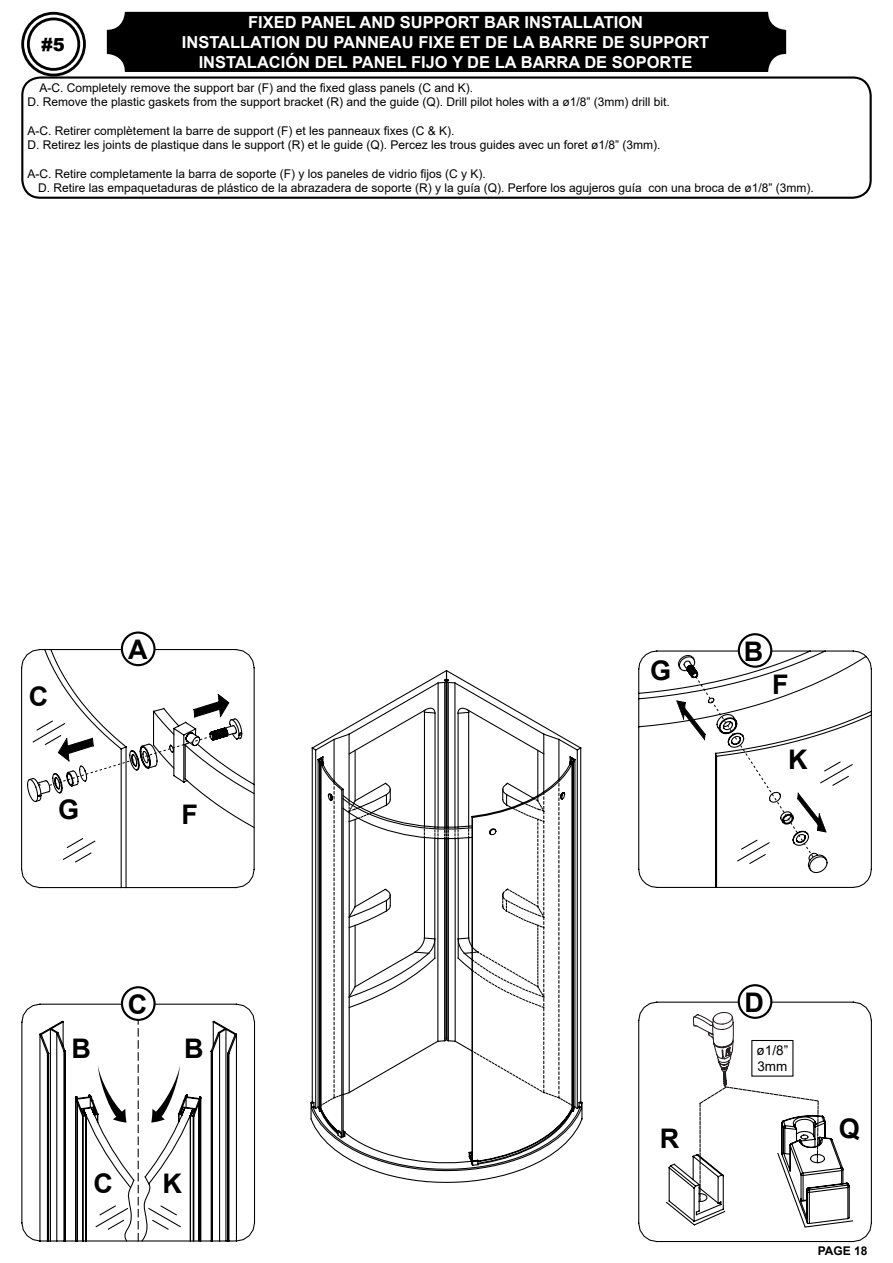
<style>
.page{position:relative;width:893px;height:1263px;background:#fff}
.page>*{position:absolute;margin:0;border:0;box-sizing:border-box;transform-origin:0 0}
.t1{font:700 27px "Arial";color:#000}
.t2{font:900 18px "Arial";color:#000}
.t3{font:700 16.5px/19.8px "Arial";color:#fff;text-align:center}
.t4{font:13.5px/16.2px "Arial";color:#000}
.t5{font:12px/14.4px "Arial";color:#000}
.t6{font:700 12px "Arial";color:#000}
</style>
<div class="page">
<svg style="left:21px;top:648px;width:234px;height:241px"></svg>
<svg style="left:26px;top:688px;width:229px;height:175px"></svg>
<svg style="left:638px;top:650px;width:234px;height:238px"></svg>
<svg style="left:676px;top:654px;width:178px;height:219px"></svg>
<div style="left:21px;top:12px;width:65px;height:64px;border:3px solid #000;border-radius:50%"></div>
<div style="left:27px;top:18px;width:53px;height:53px;border:3px solid #000;border-radius:50%"></div>
<div style="left:21px;top:76px;width:851px;height:123px;border:2px solid #000;border-radius:18px"></div>
<div style="left:107px;top:12px;width:679px;height:60px;background:#000;border-radius:18px"></div>
<svg style="left:310px;top:1102px;width:273px;height:81px"></svg>
<svg style="left:445px;top:1110px;width:137px;height:55px"></svg>
<hr style="left:446px;top:671px;width:1px;height:156px;background:#000">
<svg style="left:311px;top:678px;width:271px;height:432px"></svg>
<svg style="left:319px;top:680px;width:255px;height:484px"></svg>
<svg style="left:638px;top:1001px;width:234px;height:242px"></svg>
<svg style="left:665px;top:995px;width:189px;height:233px"></svg>
<svg style="left:21px;top:1003px;width:235px;height:239px"></svg>
<svg style="left:98px;top:1004px;width:131px;height:238px"></svg>
<div style="left:122px;top:987px;width:33px;height:33px;background:#fff;border-radius:50%"></div>
<div style="left:121px;top:986px;width:35px;height:35px;border:2px solid #000;border-radius:50%"></div>
<div style="left:752px;top:1040px;width:41px;height:36px;background:#fff"></div>
<div style="left:122px;top:632px;width:32px;height:33px;background:#fff;border-radius:50%"></div>
<div style="left:121px;top:631px;width:35px;height:35px;border:2px solid #000;border-radius:50%"></div>
<div style="left:739px;top:634px;width:32px;height:33px;background:#fff;border-radius:50%"></div>
<div style="left:738px;top:633px;width:34px;height:35px;border:2px solid #000;border-radius:50%"></div>
<div style="left:739px;top:985px;width:32px;height:33px;background:#fff;border-radius:50%"></div>
<div style="left:738px;top:984px;width:34px;height:35px;border:2px solid #000;border-radius:50%"></div>
<h3 class="t3" style="left:182px;top:13px;width:529px">FIXED PANEL AND SUPPORT BAR INSTALLATION<br>INSTALLATION DU PANNEAU FIXE ET DE LA BARRE DE SUPPORT<br>INSTALACIÓN DEL PANEL FIJO Y DE LA BARRA DE SOPORTE</h3>
<h2 class="t2" style="left:41px;top:31px;width:25px">#5</h2>
<p class="t5" style="left:28px;top:80px;width:644px;text-indent:12px">A-C. Completely remove the support bar (F) and the fixed glass panels (C and K).<br>D. Remove the plastic gaskets from the support bracket (R) and the guide (Q). Drill pilot holes with a ø1/8” (3mm) drill bit.</p>
<p class="t5" style="left:28px;top:123px;width:634px">A-C. Retirer complètement la barre de support (F) et les panneaux fixes (C &amp; K).<br>D. Retirez les joints de plastique dans le support (R) et le guide (Q). Percez les trous guides avec un foret ø1/8” (3mm).</p>
<p class="t5" style="left:38px;top:166px;width:777px;text-indent:-10px">A-C. Retire completamente la barra de soporte (F) y los paneles de vidrio fijos (C y K).<br>D. Retire las empaquetaduras de plástico de la abrazadera de soporte (R) y la guía (Q). Perfore los agujeros guía con una broca de ø1/8” (3mm).</p>
<h1 class="t1" style="left:29px;top:677px;width:21px">C</h1>
<h1 class="t1" style="left:128px;top:630px;width:21px">A</h1>
<h1 class="t1" style="left:744px;top:632px;width:21px">B</h1>
<h1 class="t1" style="left:650px;top:651px;width:23px">G</h1>
<h1 class="t1" style="left:772px;top:666px;width:18px">F</h1>
<h1 class="t1" style="left:58px;top:791px;width:23px">G</h1>
<h1 class="t1" style="left:181px;top:795px;width:18px">F</h1>
<h1 class="t1" style="left:788px;top:741px;width:21px">K</h1>
<h1 class="t1" style="left:128px;top:985px;width:21px">C</h1>
<h1 class="t1" style="left:71px;top:1029px;width:21px">B</h1>
<h1 class="t1" style="left:184px;top:1029px;width:21px">B</h1>
<h1 class="t1" style="left:94px;top:1164px;width:21px">C</h1>
<h1 class="t1" style="left:162px;top:1164px;width:21px">K</h1>
<h1 class="t1" style="left:745px;top:983px;width:21px">D</h1>
<p class="t4" style="left:757px;top:1042px;width:33px">ø1/8”<br>3mm</p>
<h1 class="t1" style="left:660px;top:1119px;width:21px">R</h1>
<h1 class="t1" style="left:839px;top:1110px;width:23px">Q</h1>
<p class="t6" style="left:818px;top:1242px;width:51px">PAGE 18</p>
</div>
